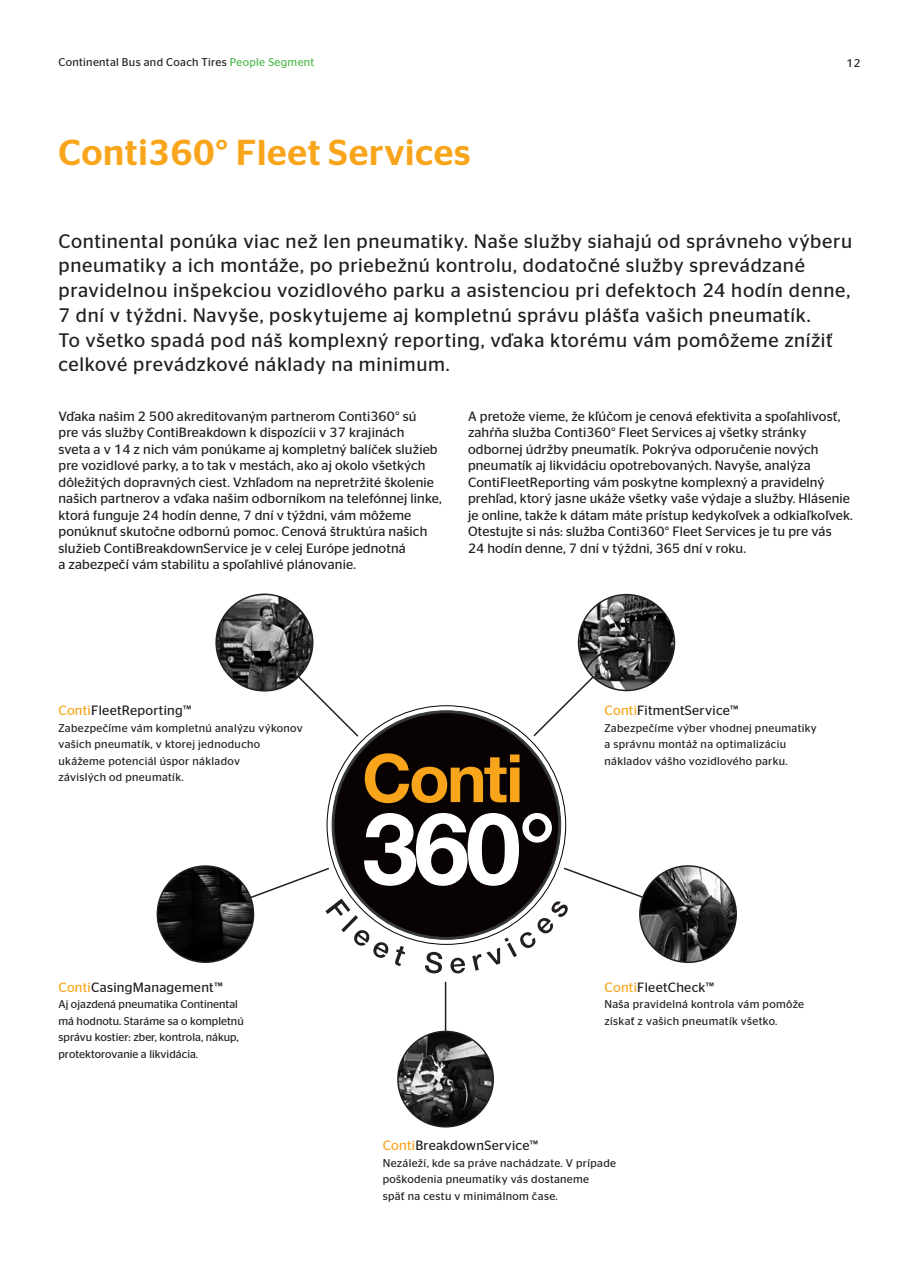
<style>
.page{position:relative;width:919px;height:1285px;background:#fff}
.page>*{position:absolute;margin:0;border:0;box-sizing:border-box;transform-origin:0 0}
.t1{font:500 36px "Continental Stag Sans";letter-spacing:.02em;color:#f9a51b}
.t2{font:19.5px/24.8px "Continental Stag Sans";letter-spacing:.035em;color:#231f20}
.t3{font:13.5px/16.5px "Continental Stag Sans";letter-spacing:.01em;color:#231f20}
.t4{font:11.25px/16.5px "Continental Stag Sans";letter-spacing:.03em;color:#231f20}
.t5{font:11.25px/16.5px "Continental Stag Sans";letter-spacing:.005em;color:#231f20}
.s1{color:#4cb848}
.s2{color:#f9a51b}
</style>
<div class="page">
<img style="left:216px;top:594px;width:97px;height:96px;border-radius:48px">
<div style="left:215px;top:593px;width:98px;height:98px;border:2px solid #231f20;border-radius:50%"></div>
<img style="left:157px;top:865px;width:96px;height:97px;border-radius:48px">
<div style="left:157px;top:865px;width:97px;height:97px;border:2px solid #231f20;border-radius:50%"></div>
<img style="left:398px;top:1031px;width:95px;height:95px;border-radius:48px">
<div style="left:397px;top:1030px;width:97px;height:97px;border:2px solid #231f20;border-radius:50%"></div>
<img style="left:639px;top:865px;width:97px;height:97px;border-radius:48px">
<div style="left:639px;top:865px;width:98px;height:97px;border:2px solid #231f20;border-radius:50%"></div>
<img style="left:578px;top:594px;width:96px;height:96px;border-radius:48px">
<div style="left:577px;top:593px;width:98px;height:98px;border:2px solid #231f20;border-radius:50%"></div>
<svg style="left:327px;top:705px;width:238px;height:239px"></svg>
<div style="left:334px;top:713px;width:224px;height:223px;background:#080302;border-radius:50%"></div>
<svg style="left:365px;top:753px;width:154px;height:50px"></svg>
<svg style="left:297px;top:675px;width:62px;height:62px"></svg>
<hr style="left:445px;top:981px;width:1px;height:49px;background:#231f20">
<svg style="left:249px;top:812px;width:395px;height:161px"></svg>
<svg style="left:533px;top:674px;width:62px;height:63px"></svg>
<p class="t4" style="left:58px;top:54px;width:257px">Continental Bus and Coach Tires <span class="s1">People Segment</span></p>
<p class="t4" style="left:846px;top:54px;width:15px">12</p>
<h1 class="t1" style="left:58px;top:132px;width:413px">Conti360° Fleet Services</h1>
<p class="t2" style="left:58px;top:228px;width:795px">Continental ponúka viac než len pneumatiky. Naše služby siahajú od správneho výberu pneumatiky a ich montáže, po priebežnú kontrolu, dodatočné služby sprevádzané pravidelnou inšpekciou vozidlového parku a asistenciou pri defektoch 24 hodín denne, 7 dní v týždni. Navyše, poskytujeme aj kompletnú správu plášťa vašich pneumatík.<br>To všetko spadá pod náš komplexný reporting, vďaka ktorému vám pomôžeme znížiť celkové prevádzkové náklady na minimum.</p>
<p class="t3" style="left:58px;top:408px;width:384px">Vďaka našim 2 500 akreditovaným partnerom Conti360° sú<br>pre vás služby ContiBreakdown k dispozícii v 37 krajinách<br>sveta a v 14 z nich vám ponúkame aj kompletný balíček služieb pre vozidlové parky, a to tak v mestách, ako aj okolo všetkých dôležitých dopravných ciest. Vzhľadom na nepretržité školenie našich partnerov a vďaka našim odborníkom na telefónnej linke, ktorá funguje 24 hodín denne, 7 dní v týždni, vám môžeme ponúknuť skutočne odbornú pomoc. Cenová štruktúra našich služieb ContiBreakdownService je v celej Európe jednotná<br>a zabezpečí vám stabilitu a spoľahlivé plánovanie.</p>
<p class="t3" style="left:468px;top:408px;width:386px">A pretože vieme, že kľúčom je cenová efektivita a spoľahlivosť, zahŕňa služba Conti360° Fleet Services aj všetky stránky odbornej údržby pneumatík. Pokrýva odporučenie nových pneumatík aj likvidáciu opotrebovaných. Navyše, analýza ContiFleetReporting vám poskytne komplexný a pravidelný prehľad, ktorý jasne ukáže všetky vaše výdaje a služby. Hlásenie je online, takže k dátam máte prístup kedykoľvek a odkiaľkoľvek.<br>Otestujte si nás: služba Conti360° Fleet Services je tu pre vás<br>24 hodín denne, 7 dní v týždni, 365 dní v roku.</p>
<p class="t3" style="left:58px;top:701px;width:135px"><span class="s2">Conti</span>FleetReporting™</p>
<p class="t4" style="left:58px;top:719px;width:246px">Zabezpečíme vám kompletnú analýzu výkonov vašich pneumatík, v ktorej jednoducho ukážeme potenciál úspor nákladov<br>závislých od pneumatík.</p>
<p class="t3" style="left:58px;top:978px;width:166px"><span class="s2">Conti</span>CasingManagement™</p>
<p class="t5" style="left:58px;top:995px;width:187px">Aj ojazdená pneumatika Continental má hodnotu. Staráme sa o kompletnú správu kostier: zber, kontrola, nákup, protektorovanie a likvidácia.</p>
<p class="t3" style="left:604px;top:701px;width:136px"><span class="s2">Conti</span>FitmentService™</p>
<p class="t4" style="left:604px;top:719px;width:214px">Zabezpečíme výber vhodnej pneumatiky a správnu montáž na optimalizáciu nákladov vášho vozidlového parku.</p>
<p class="t3" style="left:604px;top:978px;width:111px"><span class="s2">Conti</span>FleetCheck™</p>
<p class="t4" style="left:604px;top:995px;width:201px">Naša pravidelná kontrola vám pomôže získať z vašich pneumatík všetko.</p>
<p class="t3" style="left:382px;top:1136px;width:157px"><span class="s2">Conti</span>BreakdownService™</p>
<p class="t4" style="left:382px;top:1154px;width:235px">Nezáleží, kde sa práve nachádzate. V prípade poškodenia pneumatiky vás dostaneme<br>späť na cestu v minimálnom čase.</p>
</div>
